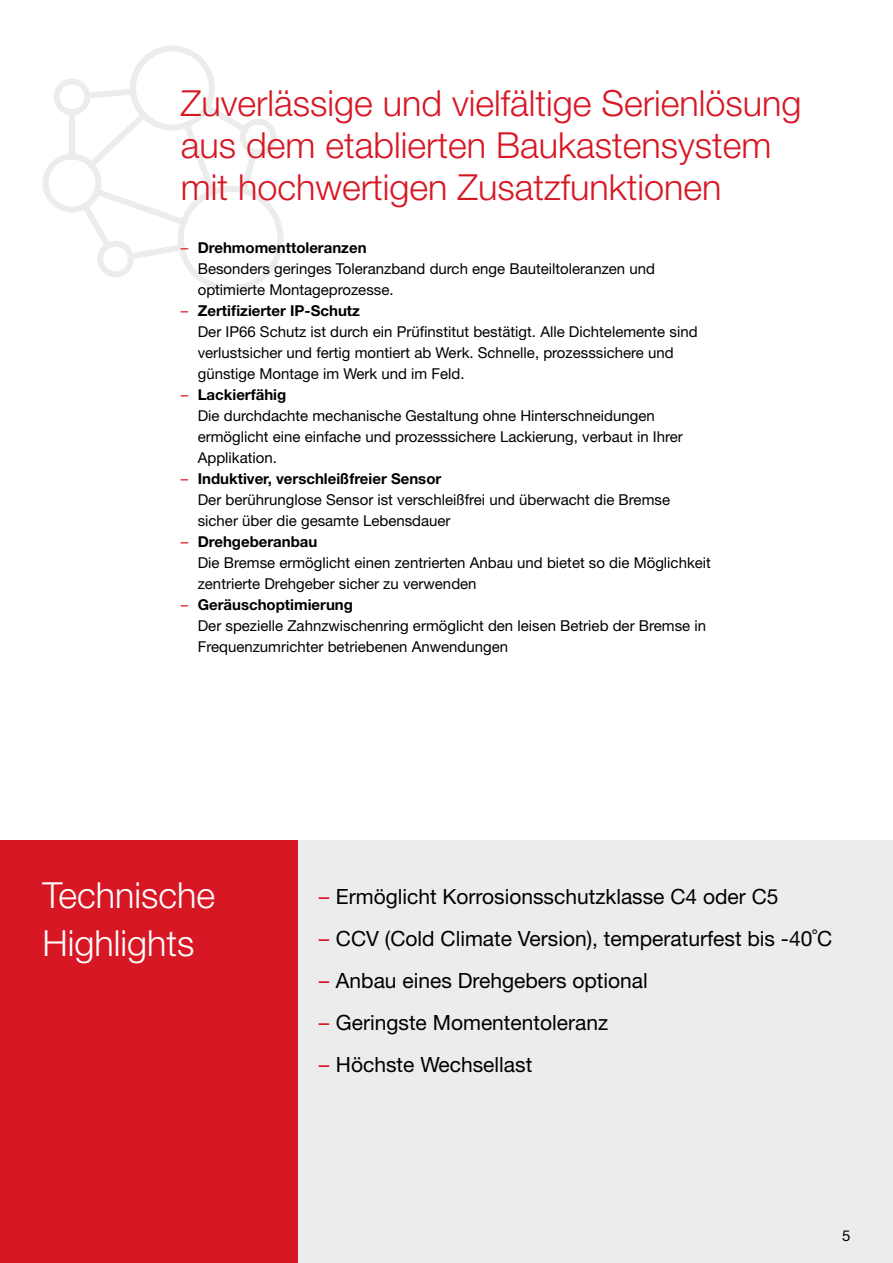
<style>
.page{position:relative;width:893px;height:1263px;background:#fff}
.page>*{position:absolute;margin:0;border:0;box-sizing:border-box;transform-origin:0 0}
.t1{font:300 36px/42px "Helvetica Neue LT Pro";color:#d81724}
.t2{font:300 36px/47.5px "Helvetica Neue LT Pro";color:#fff}
.t3{font:21px "Helvetica Neue LT Pro";color:#000}
.t4{font:15px/21px "Helvetica Neue LT Pro";color:#000}
.s1{color:#d81724}
.s2{font-weight:700}
</style>
<div class="page">
<svg style="left:43px;top:46px;width:240px;height:246px"></svg>
<div style="left:181px;top:841px;width:712px;height:422px;background:#ececed"></div>
<div style="left:0;top:841px;width:298px;height:422px;background:#d81724"></div>
<h1 class="t1" style="left:181px;top:81px;width:622px">Zuverlässige und vielfältige Serienlösung aus dem etablierten Baukastensystem mit hochwertigen Zusatzfunktionen</h1>
<p class="t4" style="left:198px;top:236px;width:459px;text-indent:-17px"><span class="s1">–</span> <span class="s2">Drehmomenttoleranzen<br></span>Besonders geringes Toleranzband durch enge Bauteiltoleranzen und optimierte Montageprozesse.</p>
<p class="t4" style="left:198px;top:299px;width:501px;text-indent:-17px"><span class="s1">–</span> <span class="s2">Zertifizierter IP-Schutz<br></span>Der IP66 Schutz ist durch ein Prüfinstitut bestätigt. Alle Dichtelemente sind verlustsicher und fertig montiert ab Werk. Schnelle, prozesssichere und günstige Montage im Werk und im Feld.</p>
<p class="t4" style="left:198px;top:383px;width:487px;text-indent:-17px"><span class="s1">–</span> <span class="s2">Lackierfähig<br></span>Die durchdachte mechanische Gestaltung ohne Hinterschneidungen ermöglicht eine einfache und prozesssichere Lackierung, verbaut in Ihrer Applikation.</p>
<p class="t4" style="left:198px;top:467px;width:474px;text-indent:-17px"><span class="s1">–</span> <span class="s2">Induktiver, verschleißfreier Sensor<br></span>Der berührunglose Sensor ist verschleißfrei und überwacht die Bremse sicher über die gesamte Lebensdauer</p>
<p class="t4" style="left:198px;top:530px;width:515px;text-indent:-17px"><span class="s1">–</span> <span class="s2">Drehgeberanbau<br></span>Die Bremse ermöglicht einen zentrierten Anbau und bietet so die Möglichkeit zentrierte Drehgeber sicher zu verwenden</p>
<p class="t4" style="left:198px;top:593px;width:510px;text-indent:-17px"><span class="s1">–</span> <span class="s2">Geräuschoptimierung<br></span>Der spezielle Zahnzwischenring ermöglicht den leisen Betrieb der Bremse in<br>Frequenzumrichter betriebenen Anwendungen</p>
<h1 class="t2" style="left:43px;top:871px;width:174px">Technische<br>Highlights</h1>
<h2 class="t3" style="left:319px;top:884px;width:461px"><span class="s1">–</span> Ermöglicht Korrosionsschutzklasse C4 oder C5</h2>
<h2 class="t3" style="left:319px;top:926px;width:515px"><span class="s1">–</span> CCV (Cold Climate Version), temperaturfest bis -40˚C</h2>
<h2 class="t3" style="left:319px;top:968px;width:330px"><span class="s1">–</span> Anbau eines Drehgebers optional</h2>
<h2 class="t3" style="left:319px;top:1010px;width:291px"><span class="s1">–</span> Geringste Momententoleranz</h2>
<h2 class="t3" style="left:319px;top:1052px;width:215px"><span class="s1">–</span> Höchste Wechsellast</h2>
<p class="t4" style="left:842px;top:1225px;width:10px">5</p>
</div>
